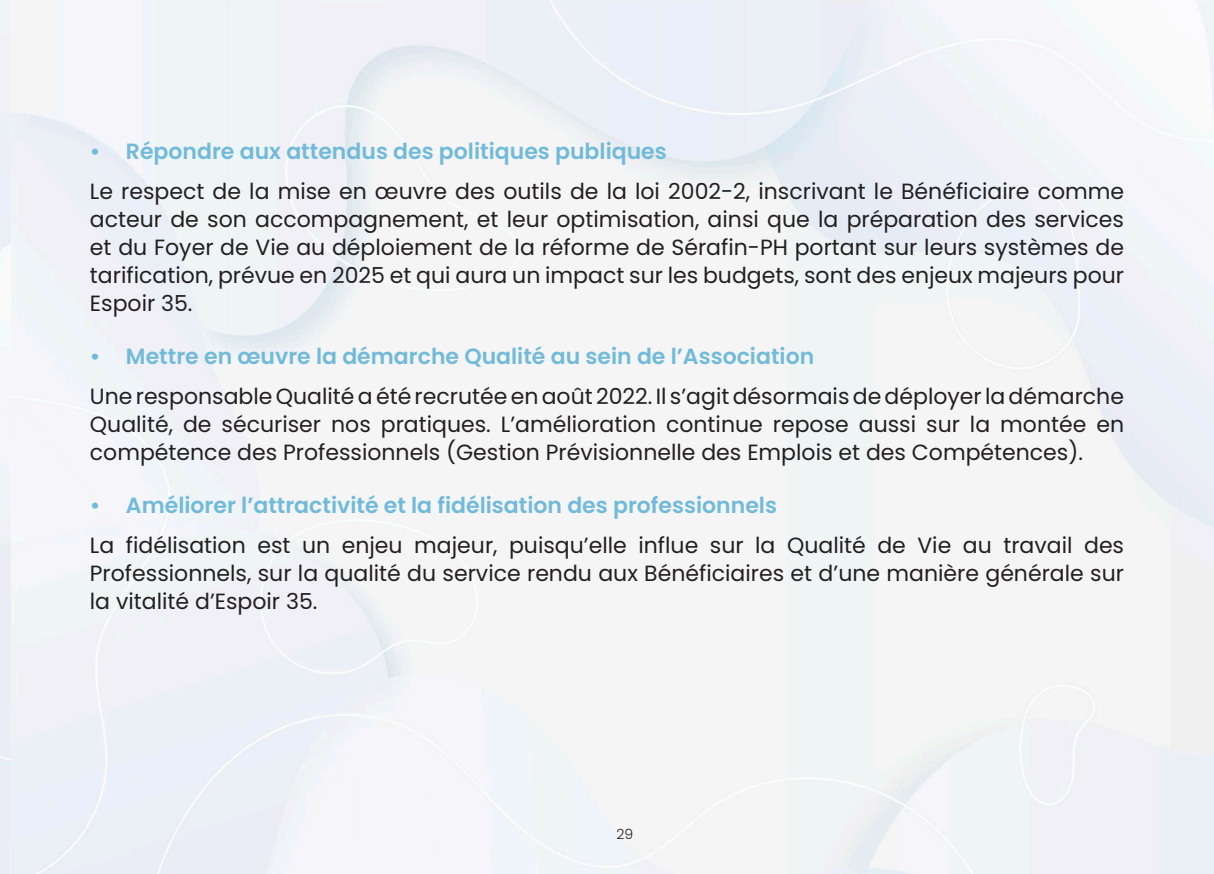
<style>
.page{position:relative;width:1214px;height:874px;background:#fff}
.page>*{position:absolute;margin:0;border:0;box-sizing:border-box;transform-origin:0 0}
.t1{font:22px/28px "Poppins";color:#231f20;text-align:justify}
.t2{font:600 22px "Poppins";color:#72bad9}
.t3{font:300 14px "Poppins";color:#231f20}
</style>
<div class="page">
<p class="t2" style="left:90px;top:138px;width:578px">• Répondre aux attendus des politiques publiques</p>
<p class="t1" style="left:90px;top:177px;width:1035px">Le respect de la mise en œuvre des outils de la loi 2002-2, inscrivant le Bénéficiaire comme acteur de son accompagnement, et leur optimisation, ainsi que la préparation des services et du Foyer de Vie au déploiement de la réforme de Sérafin-PH portant sur leurs systèmes de tarification, prévue en 2025 et qui aura un impact sur les budgets, sont des enjeux majeurs pour Espoir 35.</p>
<p class="t2" style="left:90px;top:343px;width:725px">• Mettre en œuvre la démarche Qualité au sein de l’Association</p>
<p class="t1" style="left:90px;top:382px;width:1035px">Une responsable Qualité a été recrutée en août 2022. Il s’agit désormais de déployer la démarche Qualité, de sécuriser nos pratiques. L’amélioration continue repose aussi sur la montée en compétence des Professionnels (Gestion Prévisionnelle des Emplois et des Compétences).</p>
<p class="t2" style="left:90px;top:492px;width:688px">• Améliorer l’attractivité et la fidélisation des professionnels</p>
<p class="t1" style="left:90px;top:531px;width:1035px">La fidélisation est un enjeu majeur, puisqu’elle influe sur la Qualité de Vie au travail des Professionnels, sur la qualité du service rendu aux Bénéficiaires et d’une manière générale sur la vitalité d’Espoir 35.</p>
<p class="t3" style="left:616px;top:825px;width:18px">29</p>
</div>
